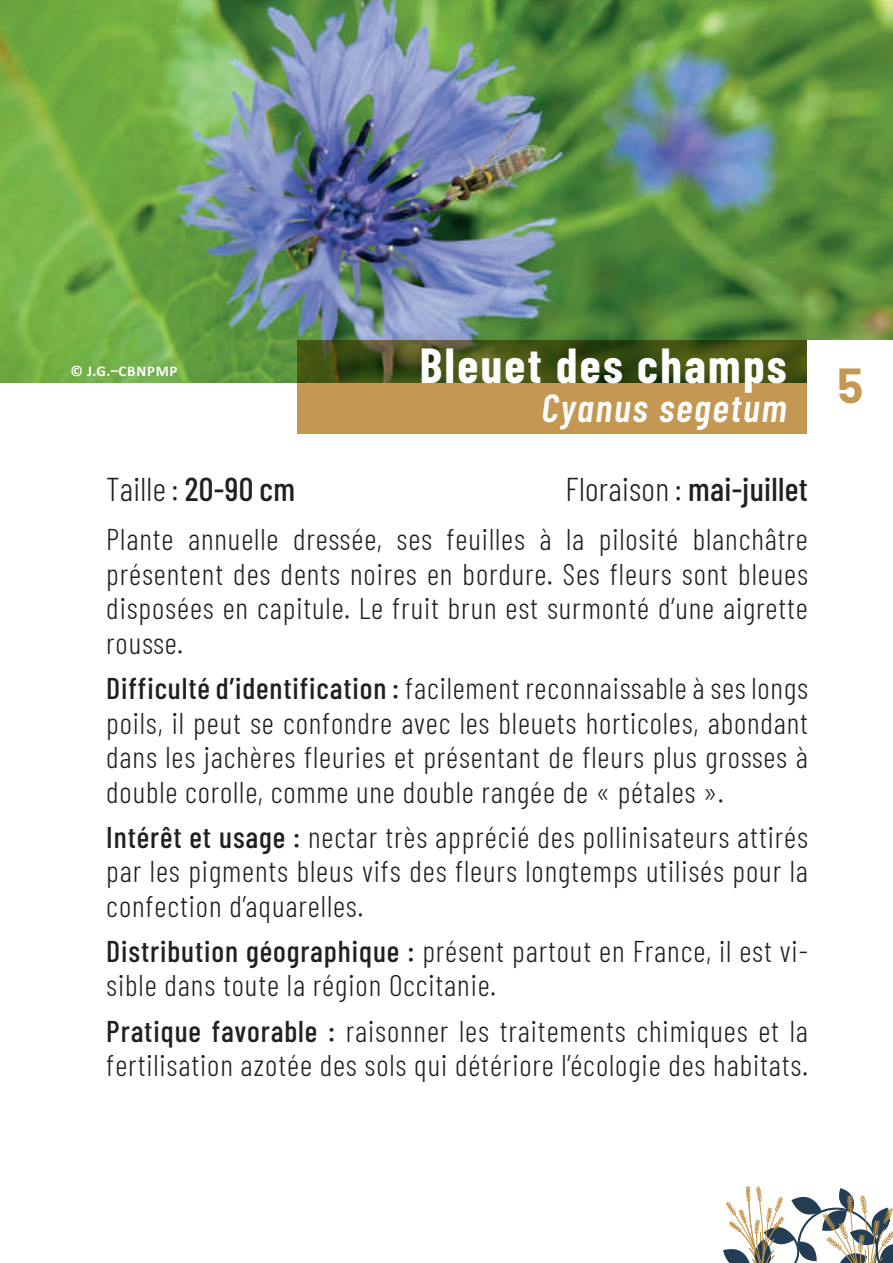
<style>
.page{position:relative;width:893px;height:1263px;background:#fff}
.page>*{position:absolute;margin:0;border:0;box-sizing:border-box;transform-origin:0 0}
.t1{font:700 48px "Barlow Condensed";letter-spacing:.05em;color:#fff}
.t2{font:700 48px "Barlow";color:#c49753}
.t3{font:italic 600 39px "Barlow Condensed";letter-spacing:.05em;color:#fff}
.t4{font:500 33px "Barlow Condensed";letter-spacing:.01em;color:#231f20}
.t5{font:300 33px "Barlow Condensed";letter-spacing:.01em;color:#231f20}
.t6{font:300 30px/34.5px "Barlow Condensed";letter-spacing:.03em;color:#231f20;text-align:justify}
.t7{font:700 15px "Calibri";letter-spacing:.05em;color:#fff}
.s1{font-weight:500}
.s2{font-weight:300}
</style>
<div class="page">
<svg style="left:723px;top:1186px;width:170px;height:77px"></svg>
<img style="left:0;top:0;width:893px;height:383px">
<svg style="left:298px;top:340px;width:510px;height:93px;fill:#c49753"></svg>
<div style="left:808px;top:340px;width:85px;height:93px;background:#fff"></div>
<p class="t7" style="left:71px;top:360px;width:109px">© J.G.–CBNPMP</p>
<h1 class="t1" style="left:420px;top:331px;width:368px">Bleuet des champs</h1>
<h2 class="t3" style="left:542px;top:380px;width:247px">Cyanus segetum</h2>
<p class="t5" style="left:106px;top:466px;width:190px">Taille : <span class="s1">20-90 cm</span></p>
<p class="t4" style="left:565px;top:466px;width:244px"><span class="s2">Floraison :</span> mai-juillet</p>
<p class="t6" style="left:106px;top:520px;width:703px">Plante annuelle dressée, ses feuilles à la pilosité blanchâtre présentent des dents noires en bordure. Ses fleurs sont bleues disposées en capitule. Le fruit brun est surmonté d’une aigrette rousse.</p>
<p class="t6" style="left:106px;top:669px;width:703px"><span class="s1">Difficulté d’identification :</span> facilement reconnaissable à ses longs poils, il peut se confondre avec les bleuets horticoles, abondant dans les jachères fleuries et présentant de fleurs plus grosses à double corolle, comme une double rangée de « pétales ».</p>
<p class="t6" style="left:106px;top:817px;width:703px"><span class="s1">Intérêt et usage :</span> nectar très apprécié des pollinisateurs attirés par les pigments bleus vifs des fleurs longtemps utilisés pour la confection d’aquarelles.</p>
<p class="t6" style="left:106px;top:932px;width:703px"><span class="s1">Distribution géographique :</span> présent partout en France, il est vi&shy;sible dans toute la région Occitanie.</p>
<p class="t6" style="left:106px;top:1011px;width:703px"><span class="s1">Pratique favorable :</span> raisonner les traitements chimiques et la fertilisation azotée des sols qui détériore l’écologie des habitats.</p>
<h1 class="t2" style="left:837px;top:351px;width:27px">5</h1>
</div>
